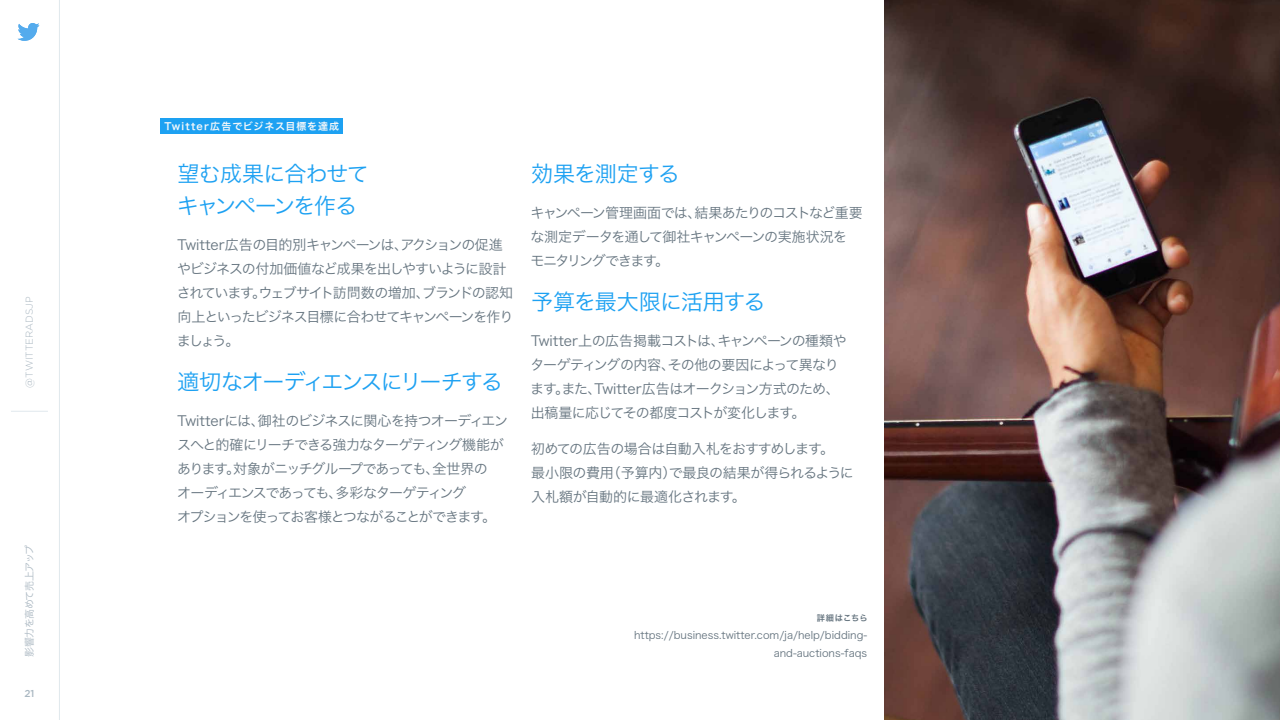
<style>
.page{position:relative;width:1280px;height:720px;background:#fff}
.page>*{position:absolute;margin:0;border:0;box-sizing:border-box;transform-origin:0 0}
.t1{font:22px/32px "Hira Kaku Pro W3";letter-spacing:-.055em;color:#1da1f2}
.t2{font:22px "Hira Kaku Pro W3";letter-spacing:-.08em;color:#1da1f2}
.t3{font:22px "Hira Kaku Pro W3";letter-spacing:-.035em;color:#1da1f2}
.t4{font:14px/24px "Hira Kaku Pro W3";letter-spacing:-.065em;color:#667580}
.t5{font:14px/24px "Hira Kaku Pro W3";letter-spacing:-.03em;color:#667580}
.t6{font:10.5px/18px "Hira Kaku Pro W3";color:#667580;text-align:right}
.t7{font:10px "Hira Kaku Pro W6";letter-spacing:.085em;color:#f5f8fa}
.t8{font:300 10px "Gotham";color:#abb8c2}
.t9{font:10px "Hira Kaku Pro W3";letter-spacing:-.055em;color:#abb8c2}
.t10{font:500 10px "Gotham";color:#aab8c2}
.t11{font:8.2px "Hira Kaku Pro W6";letter-spacing:.02em;color:#667580}
</style>
<div class="page">
<svg style="left:18px;top:23px;width:21px;height:18px"></svg>
<hr style="left:11px;top:411px;width:37px;height:1px;background:#e0e8ed">
<hr style="left:59px;top:0;width:1px;height:720px;background:#e0e8ed">
<div style="left:161px;top:118px;width:182px;height:16px;background:#1da1f2"></div>
<img style="left:884px;top:0;width:396px;height:720px">
<p class="t8" style="left:23px;top:388px;width:93px;rotate:-90deg">@TWITTERADSJP</p>
<p class="t9" style="left:21px;top:657px;width:114px;rotate:-90deg">影響力を高めて売上アップ</p>
<p class="t10" style="left:24px;top:687px;width:12px">21</p>
<p class="t7" style="left:165px;top:117px;width:176px">Twitter広告でビジネス目標を達成</p>
<h1 class="t1" style="left:177px;top:156px;width:193px">望む成果に合わせてキャンペーンを作る</h1>
<p class="t4" style="left:177px;top:232px;width:338px">Twitter広告の目的別キャンペーンは、アクションの促進やビジネスの付加価値など成果を出しやすいように設計されています。ウェブサイト訪問数の増加、ブランドの認知向上といったビジネス目標に合わせてキャンペーンを作りましょう。</p>
<h1 class="t2" style="left:178px;top:362px;width:327px">適切なオーディエンスにリーチする</h1>
<p class="t4" style="left:177px;top:408px;width:333px">Twitterには、御社のビジネスに関心を持つオーディエンスへと的確にリーチできる強力なターゲティング機能があります。対象がニッチグループであっても、全世界の<br>オーディエンスであっても、多彩なターゲティング<br>オプションを使ってお客様とつながることができます。</p>
<h1 class="t1" style="left:531px;top:156px;width:150px">効果を測定する</h1>
<p class="t4" style="left:531px;top:200px;width:334px">キャンペーン管理画面では、結果あたりのコストなど重要な測定データを通して御社キャンペーンの実施状況をモニタリングできます。</p>
<h1 class="t3" style="left:531px;top:282px;width:236px">予算を最大限に活用する</h1>
<p class="t4" style="left:530px;top:328px;width:318px">Twitter上の広告掲載コストは、キャンペーンの種類やターゲティングの内容、その他の要因によって異なります。また、Twitter広告はオークション方式のため、出稿量に応じてその都度コストが変化します。</p>
<p class="t5" style="left:531px;top:436px;width:324px">初めての広告の場合は自動入札をおすすめします。<br>最小限の費用（予算内）で最良の結果が得られるように入札額が自動的に最適化されます。</p>
<p class="t11" style="left:817px;top:611px;width:53px">詳細はこちら</p>
<p class="t6" style="left:634px;top:626px;width:235px">https://business.twitter.com/ja/help/bidding&shy;and-auctions-faqs</p>
</div>
